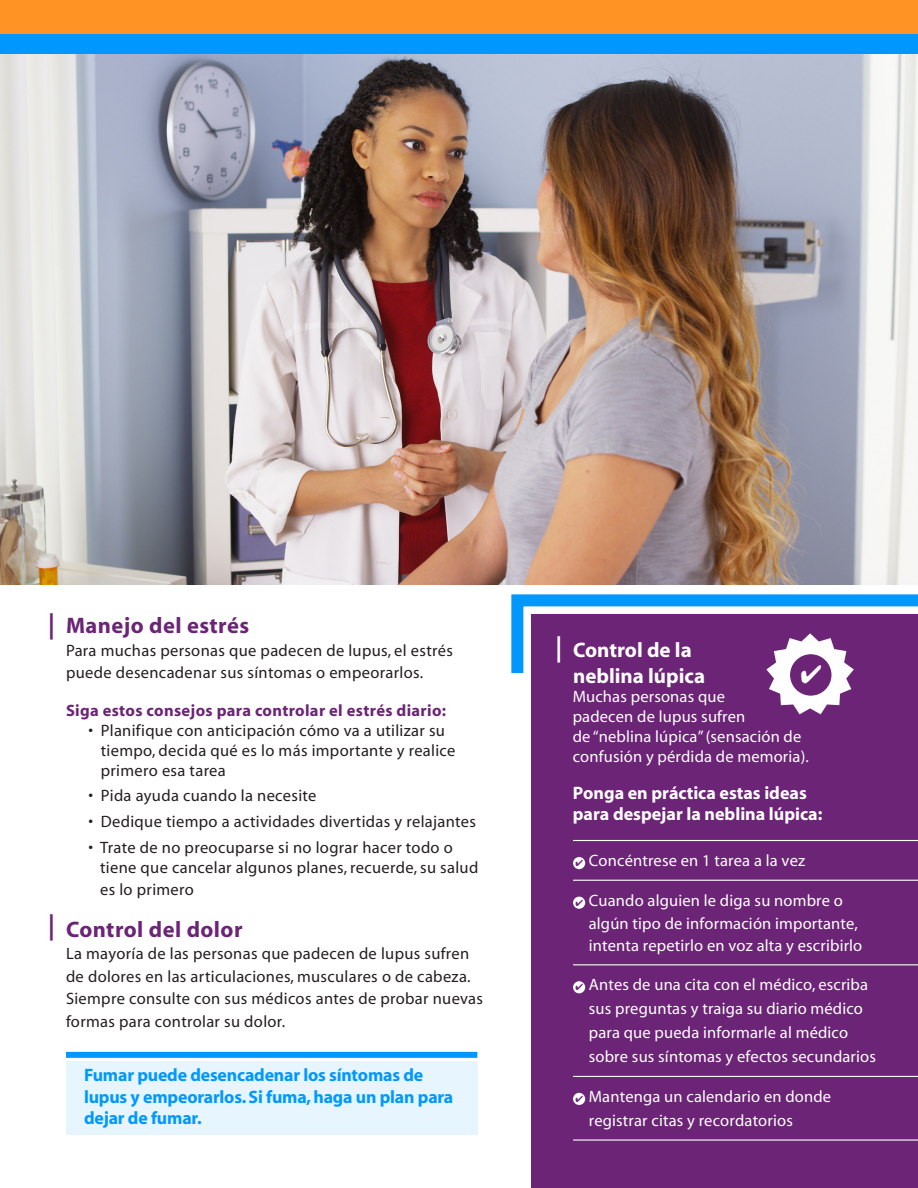
<style>
.page{position:relative;width:918px;height:1188px;background:#fff}
.page>*{position:absolute;margin:0;border:0;box-sizing:border-box;transform-origin:0 0}
.t1{font:700 26.4px "Myriad";color:#6c2476;scale:.91 1}
.t2{font:700 26.4px "Myriad";color:#fff;scale:.91 1}
.t3{font:700 22.5px "Myriad";letter-spacing:.02em;color:#6c2476}
.t4{font:700 21px/25.2px "Myriad";color:#fff}
.t5{font:700 18px/21.6px "Myriad";letter-spacing:-.01em;color:#0098ff}
.t6{font:700 18px/21.6px "Myriad";color:#fff}
.t7{font:16.5px/22.5px "Myriad";letter-spacing:.02em;color:#231f20}
.t8{font:16.5px/24px "Myriad";letter-spacing:.01em;color:#fff}
.t9{font:700 16.5px "Myriad";letter-spacing:.02em;color:#6c2476}
.s1{font-family:"Myriad Pro"}
.s2{color:#6c2476}
</style>
<div class="page">
<img style="left:0;top:54px;width:918px;height:531px">
<div style="left:66px;top:1061px;width:411px;height:74px;background:#e6f5ff"></div>
<div style="left:66px;top:1052px;width:411px;height:6px;background:#0098ff"></div>
<div style="left:531px;top:614px;width:387px;height:574px;background:#6c2476"></div>
<hr style="left:573px;top:840px;width:345px;height:1px;background:#fff">
<hr style="left:573px;top:880px;width:345px;height:1px;background:#fff">
<hr style="left:573px;top:964px;width:345px;height:1px;background:#fff">
<hr style="left:573px;top:1076px;width:345px;height:1px;background:#fff">
<hr style="left:573px;top:1139px;width:345px;height:2px;background:#fff">
<div style="left:573px;top:857px;width:12px;height:12px;background:#fff;border-radius:50%"></div>
<div style="left:573px;top:897px;width:12px;height:12px;background:#fff;border-radius:50%"></div>
<div style="left:573px;top:981px;width:12px;height:12px;background:#fff;border-radius:50%"></div>
<div style="left:573px;top:1093px;width:12px;height:12px;background:#fff;border-radius:50%"></div>
<div style="left:0;top:0;width:918px;height:39px;background:#ff9323"></div>
<div style="left:0;top:35px;width:918px;height:19px;background:#0098ff"></div>
<svg style="left:511px;top:594px;width:407px;height:120px"></svg>
<p class="t1" style="left:48px;top:610px;width:9px">|</p>
<p class="t1" style="left:48px;top:912px;width:9px">|</p>
<p class="t3" style="left:66px;top:614px;width:185px">Manejo del estrés</p>
<p class="t7" style="left:66px;top:640px;width:389px">Para muchas personas que padecen de lupus, el estrés puede desencadenar sus síntomas o empeorarlos.</p>
<p class="t9" style="left:66px;top:702px;width:382px">Siga estos consejos para controlar el estrés diario:</p>
<p class="t7" style="left:101px;top:721px;width:356px;line-height:19.8px;text-indent:-12px">• Planifique con anticipación cómo va a utilizar su tiempo, decida qué es lo más importante y realice primero esa tarea</p>
<p class="t7" style="left:88px;top:785px;width:230px">• Pida ayuda cuando la necesite</p>
<p class="t7" style="left:89px;top:811px;width:389px">• Dedique tiempo a actividades divertidas y relajantes</p>
<p class="t7" style="left:100px;top:838px;width:380px;line-height:19.8px;text-indent:-12px">• Trate de no preocuparse si no lograr hacer todo o tiene que cancelar algunos planes, recuerde, su salud</p>
<p class="t7" style="left:100px;top:879px;width:95px">es lo primero</p>
<p class="t3" style="left:66px;top:917px;width:178px">Control del dolor</p>
<p class="t7" style="left:66px;top:943px;width:419px">La mayoría de las personas que padecen de lupus sufren de dolores en las articulaciones, musculares o de cabeza.<br>Siempre consulte con sus médicos antes de probar nuevas formas para controlar su dolor.</p>
<p class="t5" style="left:84px;top:1065px;width:371px">Fumar puede desencadenar los síntomas de lupus y empeorarlos. Si fuma, haga un plan para dejar de fumar.</p>
<p class="t2" style="left:555px;top:633px;width:9px">|</p>
<p class="t4" style="left:573px;top:638px;width:134px">Control de la neblina lúpica</p>
<p class="t8" style="left:573px;top:688px;width:238px;line-height:19.8px">Muchas personas que<br>padecen de lupus sufren<br>de “neblina lúpica”(sensación de confusión y pérdida de memoria).</p>
<p class="t6" style="left:573px;top:783px;width:251px">Ponga en práctica estas ideas para despejar la neblina <span class="s1">lúpica</span>:</p>
<p class="t8" style="left:575px;top:849px;width:231px"><span class="s2">✔</span> Concéntrese en 1 tarea a la vez</p>
<p class="t8" style="left:589px;top:890px;width:275px;line-height:22.5px;text-indent:-13px"><span class="s2">✔</span> Cuando alguien le diga su nombre o algún tipo de información importante, intenta repetirlo en voz alta y escribirlo</p>
<p class="t8" style="left:589px;top:974px;width:289px;text-indent:-13px"><span class="s2">✔</span> Antes de una cita con el médico, escriba sus preguntas y traiga su diario médico para que pueda informarle al médico sobre sus síntomas y efectos secundarios</p>
<p class="t8" style="left:589px;top:1085px;width:244px;text-indent:-13px"><span class="s2">✔</span> Mantenga un calendario en donde registrar citas y recordatorios</p>
</div>
